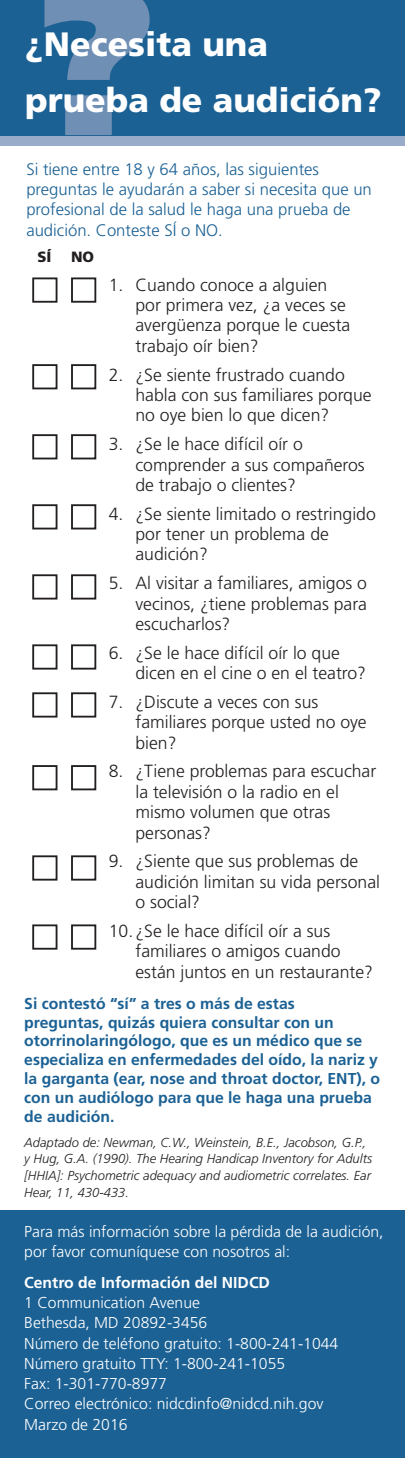
<style>
.page{position:relative;width:405px;height:1458px;background:#fff}
.page>*{position:absolute;margin:0;border:0;box-sizing:border-box;transform-origin:0 0}
.t1{font:900 213.75px "Frutiger LT Std";color:#6f8fb5}
.t2{font:900 33.75px/55.6px "Frutiger LT Std";color:#fff}
.t3{font:300 17.55px/20.5px "Frutiger LT Std";color:#231f20}
.t4{font:300 16.65px/20.5px "Frutiger LT Std";color:#1b6194}
.t5{font:300 15.75px/20.2px "Frutiger LT Std";color:#fff}
.t6{font:700 15.75px/18.9px "Frutiger LT Std";color:#1b6194}
.t7{font:900 14.85px "Frutiger LT Std";color:#231f20}
.t8{font:italic 300 13.05px/16.7px "Frutiger LT Std";color:#231f20}
.s1{font-weight:700}
</style>
<div class="page">
<div style="left:0;top:0;width:405px;height:136px;background:#1b6194"></div>
<div style="left:0;top:136px;width:405px;height:10px;background:#98acc9"></div>
<div style="left:0;top:1211px;width:405px;height:247px;background:#1b6194"></div>
<div style="left:32px;top:277px;width:25px;height:26px;border:2px solid #231f20"></div>
<div style="left:71px;top:277px;width:25px;height:26px;border:2px solid #231f20"></div>
<div style="left:32px;top:364px;width:25px;height:25px;border:2px solid #231f20"></div>
<div style="left:71px;top:364px;width:25px;height:25px;border:2px solid #231f20"></div>
<div style="left:32px;top:434px;width:25px;height:25px;border:2px solid #231f20"></div>
<div style="left:71px;top:434px;width:25px;height:25px;border:2px solid #231f20"></div>
<div style="left:32px;top:504px;width:25px;height:25px;border:2px solid #231f20"></div>
<div style="left:32px;top:574px;width:25px;height:26px;border:2px solid #231f20"></div>
<div style="left:32px;top:644px;width:25px;height:26px;border:2px solid #231f20"></div>
<div style="left:32px;top:692px;width:25px;height:26px;border:2px solid #231f20"></div>
<div style="left:32px;top:765px;width:25px;height:25px;border:2px solid #231f20"></div>
<div style="left:32px;top:855px;width:25px;height:26px;border:2px solid #231f20"></div>
<div style="left:32px;top:924px;width:25px;height:26px;border:2px solid #231f20"></div>
<div style="left:71px;top:504px;width:25px;height:25px;border:2px solid #231f20"></div>
<div style="left:71px;top:574px;width:25px;height:26px;border:2px solid #231f20"></div>
<div style="left:71px;top:644px;width:25px;height:26px;border:2px solid #231f20"></div>
<div style="left:71px;top:692px;width:25px;height:26px;border:2px solid #231f20"></div>
<div style="left:71px;top:765px;width:25px;height:25px;border:2px solid #231f20"></div>
<div style="left:71px;top:855px;width:25px;height:26px;border:2px solid #231f20"></div>
<div style="left:71px;top:924px;width:25px;height:26px;border:2px solid #231f20"></div>
<h1 class="t1" style="left:36px;top:-70px;width:124px">?</h1>
<h2 class="t2" style="left:25px;top:16px;width:358px">¿Necesita una prueba de audición?</h2>
<p class="t4" style="left:26px;top:159px;width:347px">Si tiene entre 18 y 64 años, las siguientes preguntas le ayudarán a saber si necesita que un profesional de la salud le haga una prueba de audición. Conteste SÍ o NO.</p>
<h3 class="t7" style="left:38px;top:247px;width:16px">SÍ</h3>
<h3 class="t7" style="left:71px;top:247px;width:25px">NO</h3>
<p class="t3" style="left:135px;top:275px;width:216px;text-indent:-27px">1. Cuando conoce a alguien por primera vez, ¿a veces se avergüenza porque le cuesta trabajo oír bien?</p>
<p class="t3" style="left:135px;top:365px;width:238px;text-indent:-27px">2. ¿Se siente frustrado cuando habla con sus familiares porque no oye bien lo que dicen?</p>
<p class="t3" style="left:135px;top:434px;width:231px;text-indent:-27px">3. ¿Se le hace difícil oír o comprender a sus compañeros de trabajo o clientes?</p>
<p class="t3" style="left:135px;top:504px;width:242px;text-indent:-27px">4. ¿Se siente limitado o restringido por tener un problema de audición?</p>
<p class="t3" style="left:135px;top:573px;width:233px;text-align:justify;text-indent:-27px">5. Al visitar a familiares, amigos o vecinos, ¿tiene problemas para escucharlos?</p>
<p class="t3" style="left:135px;top:643px;width:232px;text-indent:-27px">6. ¿Se le hace difícil oír lo que dicen en el cine o en el teatro?</p>
<p class="t3" style="left:135px;top:692px;width:233px;text-indent:-27px">7. ¿Discute a veces con sus familiares porque usted no oye bien?</p>
<p class="t3" style="left:135px;top:761px;width:242px;text-indent:-27px">8. ¿Tiene problemas para escuchar la televisión o la radio en el mismo volumen que otras personas?</p>
<p class="t3" style="left:135px;top:851px;width:246px;text-indent:-27px">9. ¿Siente que sus problemas de audición limitan su vida personal o social?</p>
<p class="t3" style="left:135px;top:921px;width:239px;text-indent:-27px">10. ¿Se le hace difícil oír a sus familiares o amigos cuando están juntos en un restaurante?</p>
<p class="t6" style="left:24px;top:994px;width:357px">Si contestó “sí” a tres o más de estas<br>preguntas, quizás quiera consultar con un otorrinolaringólogo, que es un médico que se especializa en enfermedades del oído, la nariz y la garganta (ear, nose and throat doctor, ENT), o con un audiólogo para que le haga una prueba de audición.</p>
<p class="t8" style="left:24px;top:1134px;width:349px">Adaptado de: Newman, C.W., Weinstein, B.E., Jacobson, G.P., y Hug, G.A. (1990). The Hearing Handicap Inventory for Adults [HHIA]: Psychometric adequacy and audiometric correlates. Ear Hear, 11, 430-433.</p>
<p class="t5" style="left:24px;top:1222px;width:361px">Para más información sobre la pérdida de la audición, por favor comuníquese con nosotros al:</p>
<p class="t5" style="left:24px;top:1273px;width:316px"><span class="s1">Centro de Información del NIDCD<br></span>1 Communication Avenue<br>Bethesda, MD 20892-3456<br>Número de teléfono gratuito: 1-800-241-1044<br>Número gratuito TTY: 1-800-241-1055<br>Fax: 1-301-770-8977<br>Correo electrónico: nidcdinfo@nidcd.nih.gov</p>
<p class="t5" style="left:24px;top:1414px;width:105px">Marzo de 2016</p>
</div>
